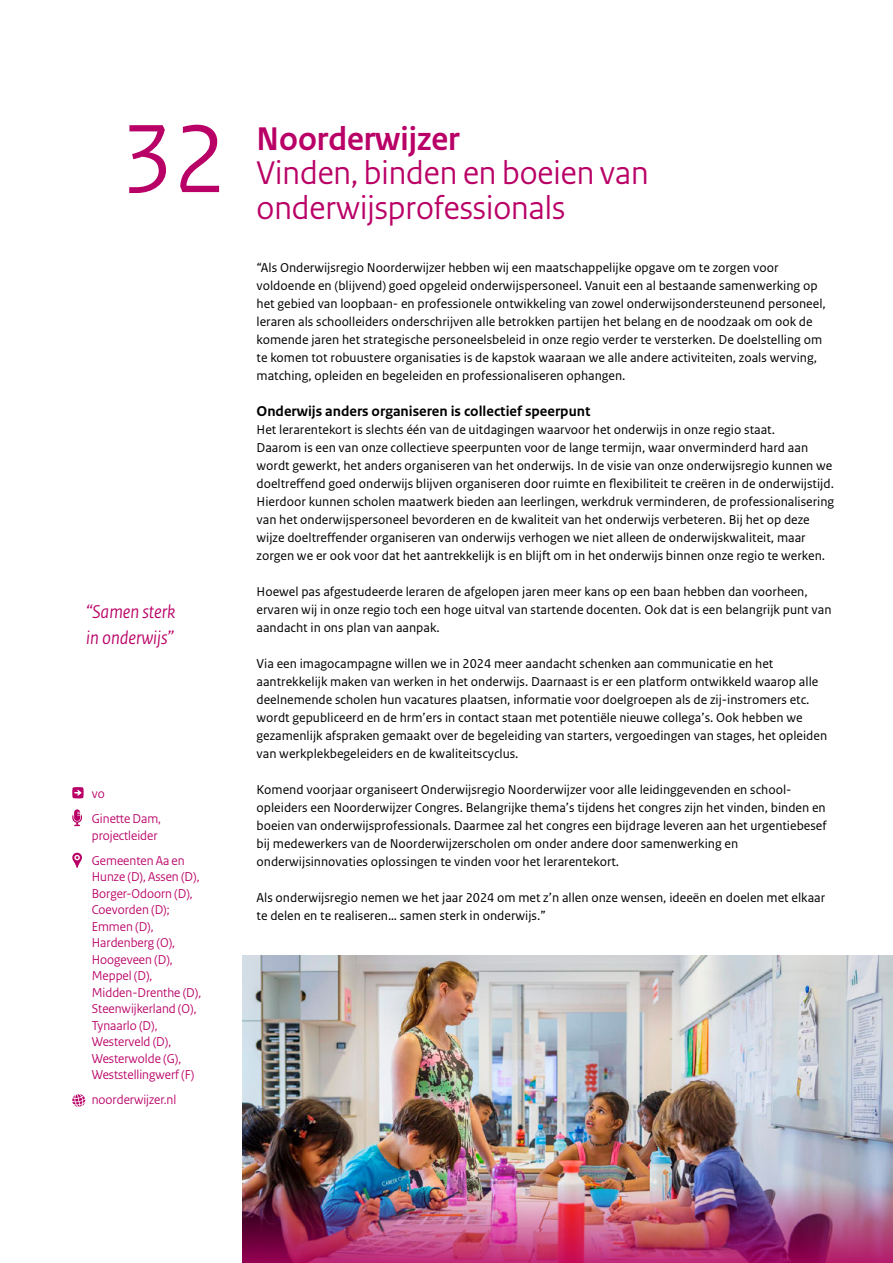
<style>
.page{position:relative;width:893px;height:1263px;background:#fff}
.page>*{position:absolute;margin:0;border:0;box-sizing:border-box;transform-origin:0 0}
._03_RO_Kop{font:102px "Rijksoverheid Sans Heading";color:#b90066}
.Kop_2{font:34.5px/34.5px "Rijksoverheid Sans Heading";color:#b90066}
._03_RO_Kop-2{font:700 34.5px "Rijksoverheid Sans Heading";color:#b90066}
._08_RO_Quote{font:italic 19.5px/25.5px "Rijksoverheid Sans Heading";color:#b90066}
._05_RO_Alineakop_Sans{font:700 15px "Rijksoverheid Sans Text";color:#000}
._10_RO_Broodtekst_Sans{font:13.5px/18px "Rijksoverheid Sans Text";color:#000}
._10_RO_Broodtekst_Serif{font:13.5px/16.5px "Rijksoverheid Sans Heading";color:#b90066}
</style>
<div class="page">
<svg style="left:72px;top:787px;width:12px;height:11px"></svg>
<svg style="left:72px;top:809px;width:10px;height:17px"></svg>
<svg style="left:72px;top:853px;width:10px;height:15px"></svg>
<svg style="left:72px;top:1094px;width:13px;height:13px"></svg>
<img style="left:242px;top:956px;width:651px;height:162px">
<img style="left:242px;top:1118px;width:651px;height:145px">
<p class="_03_RO_Kop" style="left:121px;top:100px;width:106px">32</p>
<p class="_03_RO_Kop-2" style="left:257px;top:119px;width:205px">Noorderwijzer</p>
<p class="Kop_2" style="left:257px;top:156px;width:393px">Vinden, binden en boeien van onderwijsprofessionals</p>
<p class="_10_RO_Broodtekst_Sans" style="left:257px;top:259px;width:571px">“Als Onderwijsregio Noorderwijzer hebben wij een maatschappelijke opgave om te zorgen voor voldoende en (blijvend) goed opgeleid onderwijspersoneel. Vanuit een al bestaande samenwerking op het gebied van loopbaan- en professionele ontwikkeling van zowel onderwijsondersteunend personeel, leraren als schoolleiders onderschrijven alle betrokken partijen het belang en de noodzaak om ook de komende jaren het strategische personeelsbeleid in onze regio verder te versterken. De doelstelling om te komen tot robuustere organisaties is de kapstok waaraan we alle andere activiteiten, zoals werving, matching, opleiden en begeleiden en professionaliseren ophangen.</p>
<p class="_05_RO_Alineakop_Sans" style="left:257px;top:402px;width:335px">Onderwijs anders organiseren is collectief speerpunt</p>
<p class="_10_RO_Broodtekst_Sans" style="left:257px;top:421px;width:579px">Het lerarentekort is slechts één van de uitdagingen waarvoor het onderwijs in onze regio staat.<br>Daarom is een van onze collectieve speerpunten voor de lange termijn, waar onverminderd hard aan wordt gewerkt, het anders organiseren van het onderwijs. In de visie van onze onderwijsregio kunnen we doeltreffend goed onderwijs blijven organiseren door ruimte en flexibiliteit te creëren in de onderwijstijd.<br>Hierdoor kunnen scholen maatwerk bieden aan leerlingen, werkdruk verminderen, de professionalisering van het onderwijspersoneel bevorderen en de kwaliteit van het onderwijs verbeteren. Bij het op deze wijze doeltreffender organiseren van onderwijs verhogen we niet alleen de onderwijskwaliteit, maar zorgen we er ook voor dat het aantrekkelijk is en blijft om in het onderwijs binnen onze regio te werken.</p>
<p class="_10_RO_Broodtekst_Sans" style="left:257px;top:583px;width:576px">Hoewel pas afgestudeerde leraren de afgelopen jaren meer kans op een baan hebben dan voorheen, ervaren wij in onze regio toch een hoge uitval van startende docenten. Ook dat is een belangrijk punt van aandacht in ons plan van aanpak.</p>
<p class="_10_RO_Broodtekst_Sans" style="left:257px;top:655px;width:572px">Via een imagocampagne willen we in 2024 meer aandacht schenken aan communicatie en het aantrekkelijk maken van werken in het onderwijs. Daarnaast is er een platform ontwikkeld waarop alle deelnemende scholen hun vacatures plaatsen, informatie voor doelgroepen als de zij-instromers etc. wordt gepubliceerd en de hrm’ers in contact staan met potentiële nieuwe collega’s. Ook hebben we gezamenlijk afspraken gemaakt over de begeleiding van starters, vergoedingen van stages, het opleiden van werkplekbegeleiders en de kwaliteitscyclus.</p>
<p class="_10_RO_Broodtekst_Sans" style="left:257px;top:781px;width:572px">Komend voorjaar organiseert Onderwijsregio Noorderwijzer voor alle leidinggevenden en school&shy;opleiders een Noorderwijzer Congres. Belangrijke thema’s tijdens het congres zijn het vinden, binden en boeien van onderwijsprofessionals. Daarmee zal het congres een bijdrage leveren aan het urgentiebesef bij medewerkers van de Noorderwijzerscholen om onder andere door samenwerking en onderwijsinnovaties oplossingen te vinden voor het lerarentekort.</p>
<p class="_10_RO_Broodtekst_Sans" style="left:257px;top:889px;width:570px">Als onderwijsregio nemen we het jaar 2024 om met z’n allen onze wensen, ideeën en doelen met elkaar te delen en te realiseren… samen sterk in onderwijs.”</p>
<p class="_08_RO_Quote" style="left:86px;top:600px;width:91px">“Samen sterk in onderwijs”</p>
<p class="_10_RO_Broodtekst_Serif" style="left:92px;top:786px;width:14px">vo</p>
<p class="_10_RO_Broodtekst_Serif" style="left:92px;top:811px;width:71px">Ginette Dam, projectleider</p>
<p class="_10_RO_Broodtekst_Serif" style="left:92px;top:852px;width:111px">Gemeenten Aa en<br>Hunze (D), Assen (D),<br>Borger-Odoorn (D),<br>Coevorden (D);<br>Emmen (D),<br>Hardenberg (O),<br>Hoogeveen (D),<br>Meppel (D),<br>Midden-Drenthe (D),<br>Steenwijkerland (O),<br>Tynaarlo (D),<br>Westerveld (D),<br>Westerwolde (G),<br>Weststellingwerf (F)</p>
<p class="_10_RO_Broodtekst_Serif" style="left:92px;top:1092px;width:86px">noorderwijzer.nl</p>
</div>
